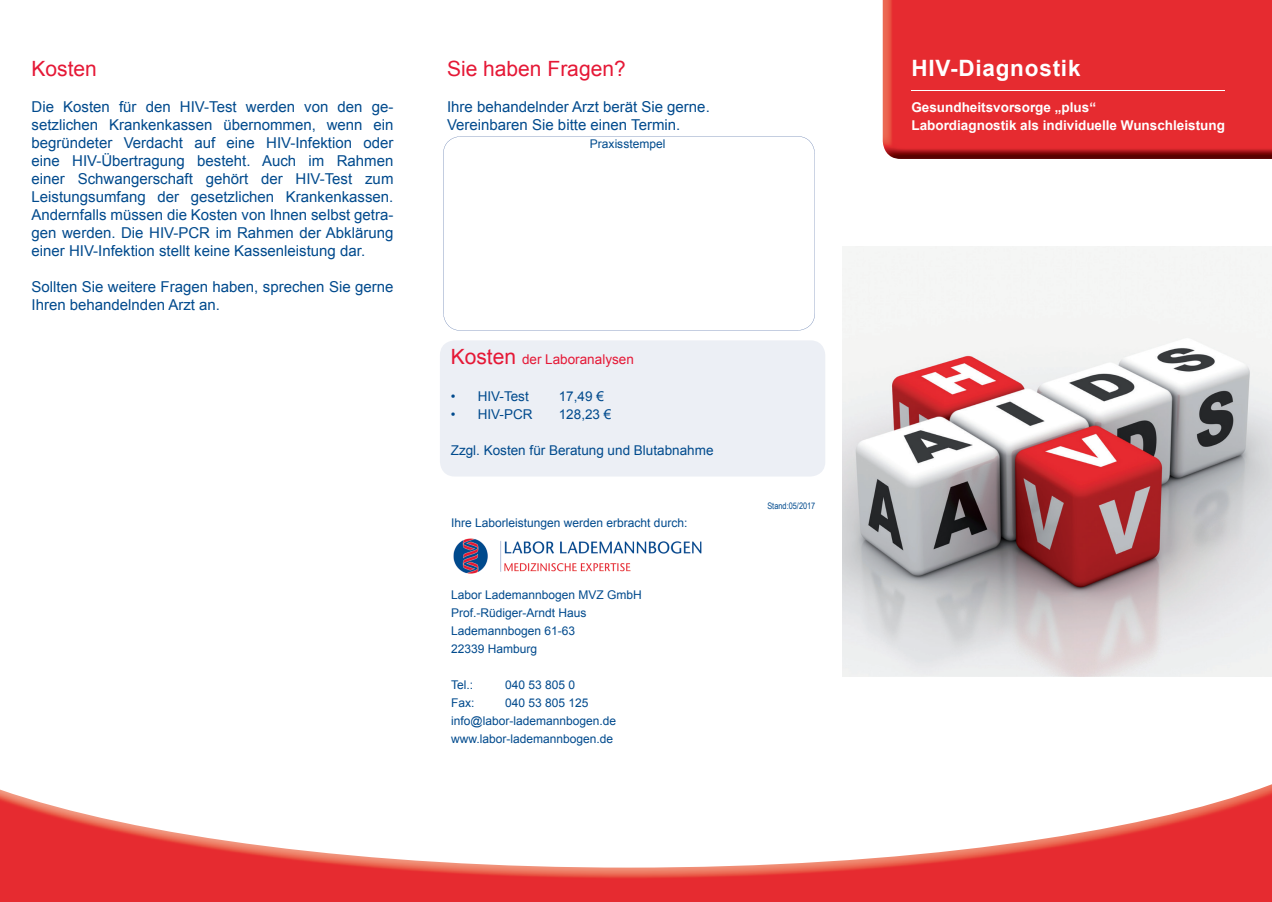
<style>
.page{position:relative;width:1272px;height:902px;background:#fff}
.page>*{position:absolute;margin:0;border:0;box-sizing:border-box;transform-origin:0 0}
.t1{font:700 22.5px "Arial";letter-spacing:.035em;color:#fff}
.t2{font:21px "Arial";color:#e51836}
.t3{font:15px/18px "Arial";color:#004a8d}
.t4{font:700 13.5px/18px "Arial";color:#fff}
.t5{font:13.5px "Arial";color:#004a8d}
.t6{font:13.5px "Arial";color:#e51836}
.t7{font:12px/18px "Arial";color:#004a8d}
.t8{font:12px "Arial";color:#004b8d}
.t9{font:9px "Arial Narrow";color:#004a8d}
.s1{font-size:21px}
</style>
<div class="page">
<img style="left:892px;top:157px;width:379px;height:2px">
<img style="left:882px;top:0;width:389px;height:157px">
<div style="left:440px;top:340px;width:385px;height:136px;background:#eceff5;border-radius:15px"></div>
<img style="left:453px;top:538px;width:249px;height:36px">
<img style="left:842px;top:247px;width:429px;height:429px">
<img style="left:0;top:784px;width:1271px;height:117px">
<svg style="left:443px;top:136px;width:372px;height:195px"></svg>
<hr style="left:911px;top:90px;width:314px;height:1px;background:#fff">
<h2 class="t2" style="left:32px;top:55px;width:67px">Kosten</h2>
<p class="t3" style="left:32px;top:98px;width:363px;text-align:justify">Die Kosten für den HIV-Test werden von den ge&shy;setzlichen Krankenkassen übernommen, wenn ein begründeter Verdacht auf eine HIV-Infektion oder eine HIV-Übertragung besteht. Auch im Rahmen einer Schwangerschaft gehört der HIV-Test zum Leistungsumfang der gesetzlichen Krankenkassen.<br>Andernfalls müssen die Kosten von Ihnen selbst getra&shy;gen werden. Die HIV-PCR im Rahmen der Abklärung einer HIV-Infektion stellt keine Kassenleistung dar.</p>
<p class="t3" style="left:32px;top:278px;width:363px">Sollten Sie weitere Fragen haben, sprechen Sie gerne<br>Ihren behandelnden Arzt an.</p>
<h2 class="t2" style="left:447px;top:55px;width:180px">Sie haben Fragen?</h2>
<p class="t3" style="left:447px;top:98px;width:264px">Ihre behandelnder Arzt berät Sie gerne.<br>Vereinbaren Sie bitte einen Termin.</p>
<p class="t8" style="left:590px;top:136px;width:77px">Praxisstempel</p>
<p class="t6" style="left:451px;top:351px;width:185px"><span class="s1">Kosten</span> der Laboranalysen</p>
<p class="t5" style="left:451px;top:387px;width:80px">• HIV-Test</p>
<p class="t5" style="left:559px;top:387px;width:47px">17,49 €</p>
<p class="t5" style="left:451px;top:405px;width:83px">• HIV-PCR</p>
<p class="t5" style="left:559px;top:405px;width:54px">128,23 €</p>
<p class="t5" style="left:451px;top:441px;width:264px">Zzgl. Kosten für Beratung und Blutabnahme</p>
<p class="t7" style="left:451px;top:513px;width:238px">Ihre Laborleistungen werden erbracht durch:</p>
<p class="t7" style="left:451px;top:585px;width:192px">Labor Lademannbogen MVZ GmbH<br>Prof.-Rüdiger-Arndt Haus<br>Lademannbogen 61-63<br>22339 Hamburg</p>
<p class="t7" style="left:451px;top:675px;width:24px">Tel.:</p>
<p class="t7" style="left:505px;top:675px;width:72px">040 53 805 0</p>
<p class="t7" style="left:451px;top:693px;width:25px">Fax:</p>
<p class="t7" style="left:451px;top:693px;width:166px;text-indent:54px">040 53 805 125 info@labor-lademannbogen.de www.labor-lademannbogen.de</p>
<p class="t9" style="left:767px;top:498px;width:50px">Stand:05/2017</p>
<h1 class="t1" style="left:911px;top:53px;width:171px">HIV-Diagnostik</h1>
<p class="t4" style="left:911px;top:99px;width:315px">Gesundheitsvorsorge „plus“<br>Labordiagnostik als individuelle Wunschleistung</p>
</div>
